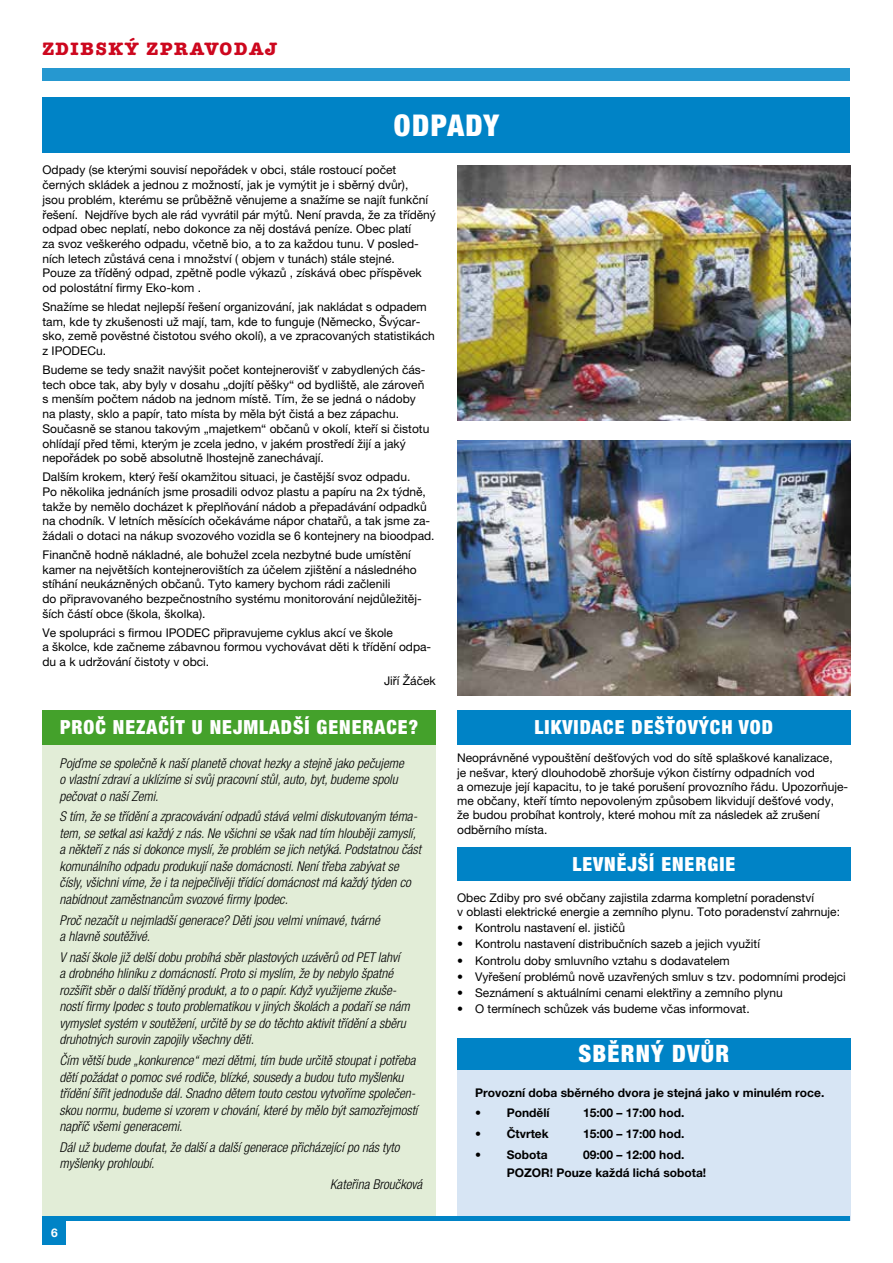
<style>
.page{position:relative;width:893px;height:1263px;background:#fff}
.page>*{position:absolute;margin:0;border:0;box-sizing:border-box;transform-origin:0 0}
.t1{font:900 condensed 30px "Helvetica Neue LT Pro";color:#fff}
.t2{font:900 condensed 24px "Helvetica Neue LT Pro";letter-spacing:.05em;color:#fff}
.t3{font:900 condensed 19.5px "Helvetica Neue LT Pro";letter-spacing:.05em;color:#fff}
.t4{font:700 18px "American Typewriter TTEE";letter-spacing:.09em;color:#cd071e}
.t5{font:italic 300 condensed 13.5px/16.5px "Helvetica Neue LT Pro";color:#000}
.t6{font:12px/14.7px "Helvetica Neue LT Pro";color:#000}
.t7{font:700 12px/18px "Helvetica Neue LT Pro";color:#000}
.t8{font:700 12px "Helvetica Neue LT Pro";color:#fff}
</style>
<div class="page">
<div style="left:457px;top:1068px;width:393px;height:152px;background:#d7e5f4"></div>
<div style="left:43px;top:741px;width:393px;height:479px;background:#e2edd7"></div>
<div style="left:43px;top:68px;width:807px;height:13px;background:#2698d0"></div>
<div style="left:43px;top:1216px;width:23px;height:28px;background:#0083c6"></div>
<hr style="left:43px;top:1216px;width:807px;height:4px;background:#0083c6">
<div style="left:43px;top:710px;width:393px;height:34px;background:#44a12b"></div>
<div style="left:457px;top:710px;width:393px;height:34px;background:#0083c6"></div>
<div style="left:457px;top:847px;width:393px;height:33px;background:#0083c6"></div>
<div style="left:457px;top:1038px;width:393px;height:31px;background:#0083c6"></div>
<div style="left:43px;top:98px;width:807px;height:55px;background:#0083c6"></div>
<img style="left:457px;top:166px;width:393px;height:255px">
<img style="left:457px;top:441px;width:393px;height:255px">
<h3 class="t4" style="left:43px;top:38px;width:236px">ZDIBSKÝ ZPRAVODAJ</h3>
<h1 class="t1" style="left:394px;top:107px;width:107px">ODPADY</h1>
<p class="t6" style="left:43px;top:163px;width:395px">Odpady (se kterými souvisí nepořádek v obci, stále rostoucí počet černých skládek a jednou z možností, jak je vymýtit je i sběrný dvůr),<br>jsou problém, kterému se průběžně věnujeme a snažíme se najít funkční řešení. Nejdříve bych ale rád vyvrátil pár mýtů. Není pravda, že za tříděný odpad obec neplatí, nebo dokonce za něj dostává peníze. Obec platí<br>za svoz veškerého odpadu, včetně bio, a to za každou tunu. V posled&shy;ních letech zůstává cena i množství ( objem v tunách) stále stejné.<br>Pouze za tříděný odpad, zpětně podle výkazů , získává obec příspěvek od polostátní firmy Eko-kom .</p>
<p class="t6" style="left:43px;top:299px;width:394px">Snažíme se hledat nejlepší řešení organizování, jak nakládat s odpadem tam, kde ty zkušenosti už mají, tam, kde to funguje (Německo, Švýcar&shy;sko, země pověstné čistotou svého okolí), a ve zpracovaných statistikách z IPODECu.</p>
<p class="t6" style="left:43px;top:362px;width:388px">Budeme se tedy snažit navýšit počet kontejnerovišť v zabydlených čás&shy;tech obce tak, aby byly v dosahu „dojítí pěšky“ od bydliště, ale zároveň s menším počtem nádob na jednom místě. Tím, že se jedná o nádoby na plasty, sklo a papír, tato místa by měla být čistá a bez zápachu.<br>Současně se stanou takovým „majetkem“ občanů v okolí, kteří si čistotu ohlídají před těmi, kterým je zcela jedno, v jakém prostředí žijí a jaký nepořádek po sobě absolutně lhostejně zanechávají.</p>
<p class="t6" style="left:43px;top:469px;width:394px">Dalším krokem, který řeší okamžitou situaci, je častější svoz odpadu.<br>Po několika jednáních jsme prosadili odvoz plastu a papíru na 2x týdně, takže by nemělo docházet k přeplňování nádob a přepadávání odpadků na chodník. V letních měsících očekáváme nápor chatařů, a tak jsme za&shy;žádali o dotaci na nákup svozového vozidla se 6 kontejnery na bioodpad.</p>
<p class="t6" style="left:43px;top:547px;width:381px">Finančně hodně nákladné, ale bohužel zcela nezbytné bude umístění kamer na největších kontejnerovištích za účelem zjištění a následného stíhání neukázněných občanů. Tyto kamery bychom rádi začlenili<br>do připravovaného bezpečnostního systému monitorování nejdůležitěj&shy;ších částí obce (škola, školka).</p>
<p class="t6" style="left:43px;top:625px;width:390px">Ve spolupráci s firmou IPODEC připravujeme cyklus akcí ve škole<br>a školce, kde začneme zábavnou formou vychovávat děti k třídění odpa&shy;du a k udržování čistoty v obci.</p>
<p class="t6" style="left:384px;top:673px;width:53px">Jiří Žáček</p>
<h3 class="t3" style="left:60px;top:715px;width:360px">PROČ NEZAČÍT U NEJMLADŠÍ GENERACE?</h3>
<p class="t5" style="left:60px;top:755px;width:346px">Pojďme se společně k naší planetě chovat hezky a stejně jako pečujeme o vlastní zdraví a uklízíme si svůj pracovní stůl, auto, byt, budeme spolu pečovat o naší Zemi.</p>
<p class="t5" style="left:60px;top:809px;width:363px">S tím, že se třídění a zpracovávání odpadů stává velmi diskutovaným téma&shy;tem, se setkal asi každý z nás. Ne všichni se však nad tím hlouběji zamyslí, a někteří z nás si dokonce myslí, že problém se jich netýká. Podstatnou část komunálního odpadu produkují naše domácnosti. Není třeba zabývat se čísly, všichni víme, že i ta nejpečlivěji třídící domácnost má každý týden co nabídnout zaměstnancům svozové firmy Ipodec.</p>
<p class="t5" style="left:60px;top:912px;width:322px">Proč nezačít u nejmladší generace? Děti jsou velmi vnímavé, tvárné a hlavně soutěživé.</p>
<p class="t5" style="left:60px;top:949px;width:352px">V naší škole již delší dobu probíhá sběr plastových uzávěrů od PET lahví<br>a drobného hliníku z domácností. Proto si myslím, že by nebylo špatné rozšířit sběr o další tříděný produkt, a to o papír. Když využijeme zkuše&shy;ností firmy Ipodec s touto problematikou v jiných školách a podaří se nám vymyslet systém v soutěžení, určitě by se do těchto aktivit třídění a sběru druhotných surovin zapojily všechny děti.</p>
<p class="t5" style="left:60px;top:1052px;width:359px">Čím větší bude „konkurence“ mezi dětmi, tím bude určitě stoupat i potřeba dětí požádat o pomoc své rodiče, blízké, sousedy a budou tuto myšlenku třídění šířit jednoduše dál. Snadno dětem touto cestou vytvoříme společen&shy;skou normu, budeme si vzorem v chování, které by mělo být samozřejmostí napříč všemi generacemi.</p>
<p class="t5" style="left:60px;top:1139px;width:341px">Dál už budeme doufat, že další a další generace přicházející po nás tyto myšlenky prohloubí.</p>
<p class="t5" style="left:330px;top:1176px;width:94px">Kateřina Broučková</p>
<p class="t8" style="left:51px;top:1225px;width:8px">6</p>
<h3 class="t3" style="left:535px;top:715px;width:240px">LIKVIDACE DEŠŤOVÝCH VOD</h3>
<p class="t6" style="left:457px;top:751px;width:393px;line-height:14.2px">Neoprávněné vypouštění dešťových vod do sítě splaškové kanalizace,<br>je nešvar, který dlouhodobě zhoršuje výkon čistírny odpadních vod<br>a omezuje její kapacitu, to je také porušení provozního řádu. Upozorňuje&shy;me občany, kteří tímto nepovoleným způsobem likvidují dešťové vody, že budou probíhat kontroly, které mohou mít za následek až zrušení odběrního místa.</p>
<h3 class="t3" style="left:572px;top:852px;width:163px">LEVNĚJŠÍ ENERGIE</h3>
<p class="t6" style="left:457px;top:890px;width:384px;line-height:14.2px">Obec Zdiby pro své občany zajistila zdarma kompletní poradenství<br>v oblasti elektrické energie a zemního plynu. Toto poradenství zahrnuje:</p>
<p class="t6" style="left:457px;top:920px;width:170px">• Kontrolu nastavení el. jističů</p>
<p class="t6" style="left:457px;top:936px;width:304px">• Kontrolu nastavení distribučních sazeb a jejich využití</p>
<p class="t6" style="left:457px;top:953px;width:274px">• Kontrolu doby smluvního vztahu s dodavatelem</p>
<p class="t6" style="left:457px;top:969px;width:390px">• Vyřešení problémů nově uzavřených smluv s tzv. podomními prodejci</p>
<p class="t6" style="left:457px;top:985px;width:327px">• Seznámení s aktuálními cenami elektřiny a zemního plynu</p>
<p class="t6" style="left:457px;top:1001px;width:294px">• O termínech schůzek vás budeme včas informovat.</p>
<h2 class="t2" style="left:578px;top:1039px;width:151px">SBĚRNÝ DVŮR</h2>
<p class="t7" style="left:475px;top:1083px;width:351px">Provozní doba sběrného dvora je stejná jako v minulém roce.</p>
<p class="t7" style="left:475px;top:1104px;width:76px">• Pondělí</p>
<p class="t7" style="left:583px;top:1104px;width:103px">15:00 – 17:00 hod.</p>
<p class="t7" style="left:475px;top:1124px;width:75px">• Čtvrtek</p>
<p class="t7" style="left:583px;top:1124px;width:103px">15:00 – 17:00 hod.</p>
<p class="t7" style="left:475px;top:1145px;width:74px">• Sobota</p>
<p class="t7" style="left:507px;top:1145px;width:201px;text-indent:76px">09:00 – 12:00 hod.<br>POZOR! Pouze každá lichá sobota!</p>
</div>
